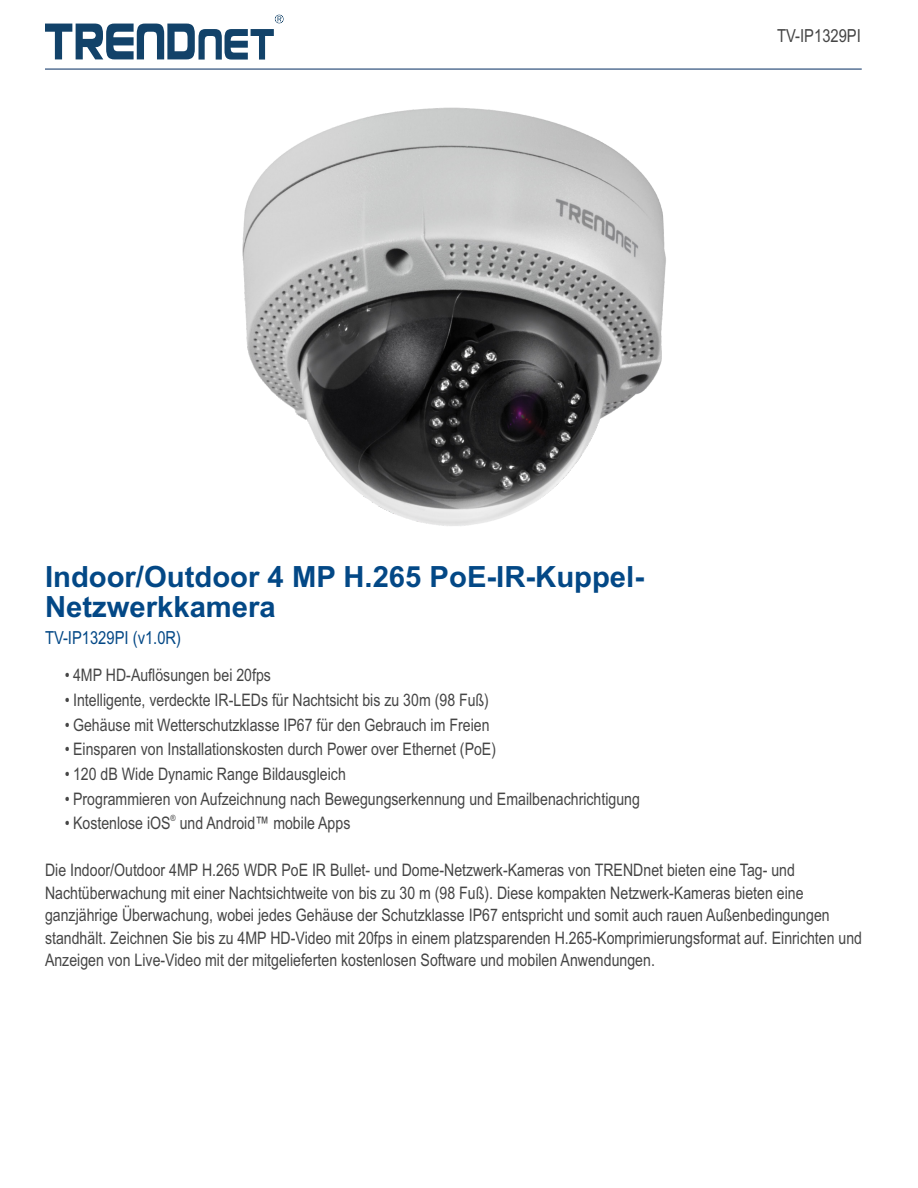
<style>
.page{position:relative;width:918px;height:1188px;background:#fff}
.page>*{position:absolute;margin:0;border:0;box-sizing:border-box;transform-origin:0 0}
.t1{font:700 29.25px/29.2px "Arial";color:#034886}
.t2{font:18px "Arial Narrow";color:#034886}
.t3{font:18px "Arial Narrow";color:#454545}
.t4{font:17.25px/22.5px "Arial Narrow";color:#454545}
.t5{font:8.7px "Arial Narrow";color:#454545}
</style>
<div class="page">
<svg style="left:45px;top:15px;width:238px;height:45px"></svg>
<img style="left:242px;top:107px;width:424px;height:419px">
<hr style="left:45px;top:68px;width:817px;height:2px;background:#32537e">
<p class="t3" style="left:777px;top:28px;width:85px">TV-IP1329PI</p>
<h1 class="t1" style="left:45px;top:565px;width:601px">Indoor/Outdoor 4 MP H.265 PoE-IR-Kuppel-<br>Netzwerkkamera</h1>
<p class="t2" style="left:45px;top:631px;width:138px">TV-IP1329PI (v1.0R)</p>
<p class="t4" style="left:65px;top:665px;width:208px">• 4MP HD-Auflösungen bei 20fps</p>
<p class="t4" style="left:65px;top:690px;width:426px">• Intelligente, verdeckte IR-LEDs für Nachtsicht bis zu 30m (98 Fuß)</p>
<p class="t4" style="left:65px;top:715px;width:426px">• Gehäuse mit Wetterschutzklasse IP67 für den Gebrauch im Freien</p>
<p class="t4" style="left:65px;top:740px;width:433px">• Einsparen von Installationskosten durch Power over Ethernet (PoE)</p>
<p class="t4" style="left:65px;top:764px;width:283px">• 120 dB Wide Dynamic Range Bildausgleich</p>
<p class="t4" style="left:65px;top:789px;width:577px">• Programmieren von Aufzeichnung nach Bewegungserkennung und Emailbenachrichtigung</p>
<p class="t4" style="left:65px;top:814px;width:287px">• Kostenlose iOS und Android™ mobile Apps</p>
<p class="t5" style="left:171px;top:814px;width:7px">®</p>
<p class="t4" style="left:45px;top:861px;width:819px">Die Indoor/Outdoor 4MP H.265 WDR PoE IR Bullet- und Dome-Netzwerk-Kameras von TRENDnet bieten eine Tag- und Nachtüberwachung mit einer Nachtsichtweite von bis zu 30 m (98 Fuß). Diese kompakten Netzwerk-Kameras bieten eine ganzjährige Überwachung, wobei jedes Gehäuse der Schutzklasse IP67 entspricht und somit auch rauen Außenbedingungen standhält. Zeichnen Sie bis zu 4MP HD-Video mit 20fps in einem platzsparenden H.265-Komprimierungsformat auf. Einrichten und Anzeigen von Live-Video mit der mitgelieferten kostenlosen Software und mobilen Anwendungen.</p>
</div>
